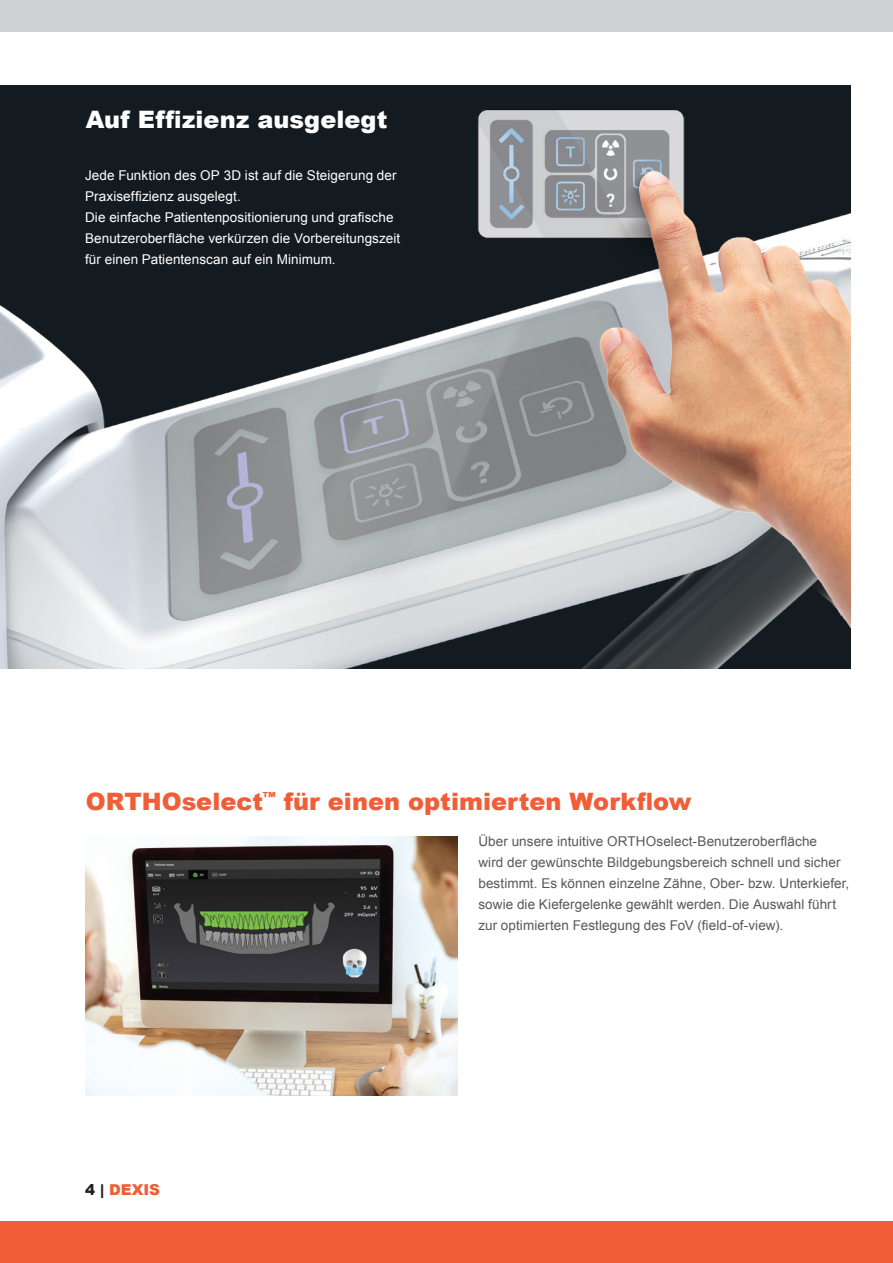
<style>
.page{position:relative;width:893px;height:1263px;background:#fff}
.page>*{position:absolute;margin:0;border:0;box-sizing:border-box;transform-origin:0 0}
.Level_4_Intro{font:900 24px "Arial";color:#f15d36}
.Head_three{font:900 24px "Arial";letter-spacing:.005em;color:#fff}
.t1{font:900 15px "Arial";color:#f15d36}
.Copy{font:13.5px/21px "Arial";letter-spacing:.005em;color:#57585a}
.Intro{font:13.5px/21px "Arial";letter-spacing:.005em;color:#fff}
.s1{color:#231f20}
</style>
<div class="page">
<div style="left:0;top:0;width:893px;height:32px;background:#d1d2d4"></div>
<div style="left:0;top:1221px;width:893px;height:42px;background:#f15d36"></div>
<img style="left:0;top:85px;width:850px;height:583px">
<img style="left:470px;top:91px;width:380px;height:577px">
<img style="left:85px;top:836px;width:372px;height:260px">
<p class="Head_three" style="left:86px;top:102px;width:303px">Auf Effizienz ausgelegt</p>
<p class="Intro" style="left:85px;top:165px;width:317px">Jede Funktion des OP 3D ist auf die Steigerung der Praxiseffizienz ausgelegt.<br>Die einfache Patientenpositionierung und grafische Benutzeroberfläche verkürzen die Vorbereitungszeit für einen Patientenscan auf ein Minimum.</p>
<p class="Level_4_Intro" style="left:86px;top:784px;width:607px">ORTHOselect<sup>™</sup> für einen optimierten Workflow</p>
<p class="t1" style="left:85px;top:1179px;width:77px"><span class="s1">4 |</span> DEXIS</p>
<p class="Copy" style="left:478px;top:831px;width:372px">Über unsere intuitive ORTHOselect-Benutzeroberfläche<br>wird der gewünschte Bildgebungsbereich schnell und sicher bestimmt. Es können einzelne Zähne, Ober- bzw. Unterkiefer, sowie die Kiefergelenke gewählt werden. Die Auswahl führt zur optimierten Festlegung des FoV (field-of-view).</p>
</div>
